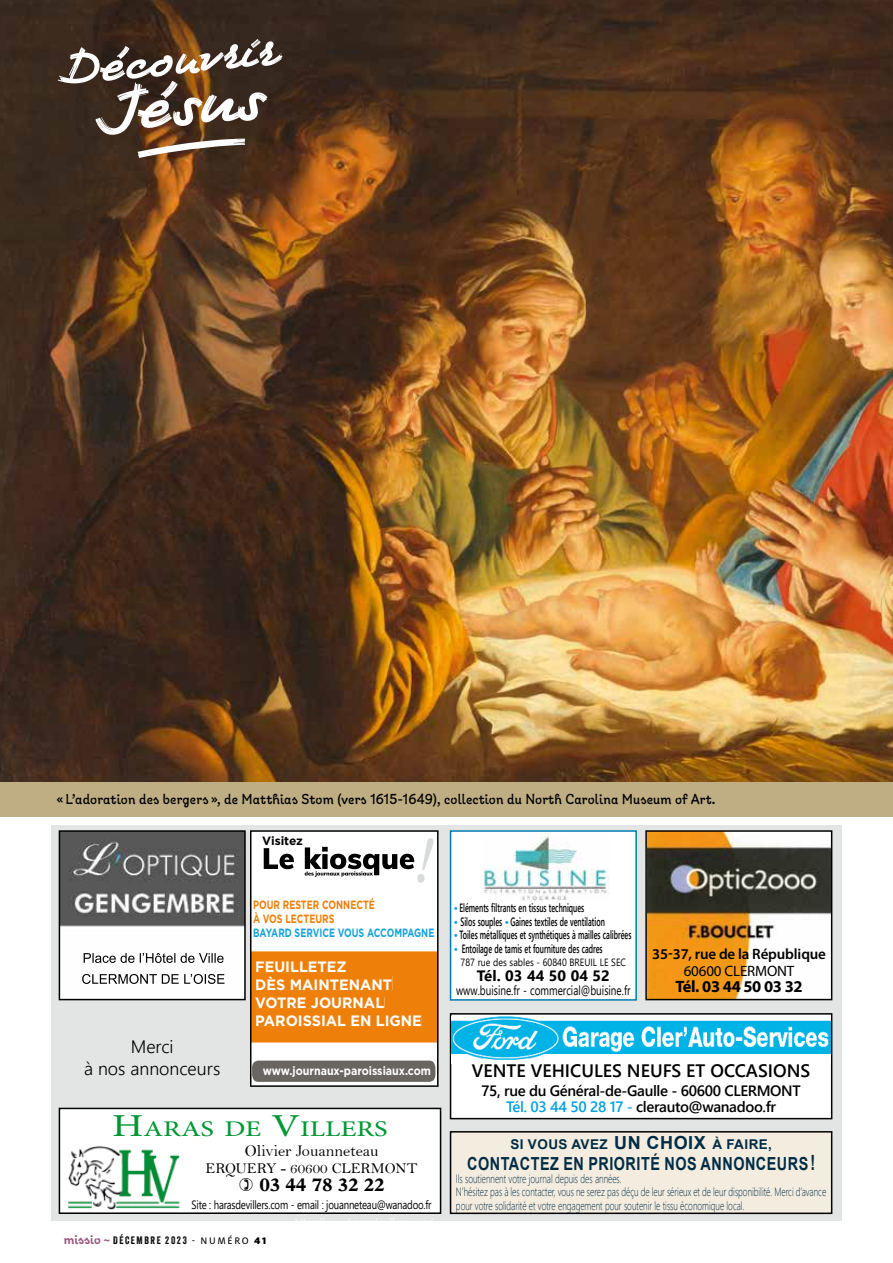
<style>
.page{position:relative;width:893px;height:1263px;background:#fff}
.page>*{position:absolute;margin:0;border:0;box-sizing:border-box;transform-origin:0 0}
.t1{font:22.05px "Adobe Hebrew";color:#009734;scale:1.25 1}
.t2{font:700 18px "Arial";letter-spacing:.035em;color:#002d46;scale:.8 1}
.t3{font:600 18px "Segoe UI";color:#000}
.t4{font:300 18px/21.6px "Nirmala UI";color:#000;text-align:center}
.t5{font:700 18px "New Aster";letter-spacing:-.02em;color:#000}
.t6{font:16.5px "Bell";color:#000}
.t7{font:700 16.5px "Myriad Pro";letter-spacing:-.02em;color:#000}
.t8{font:300 15px "Giulia";letter-spacing:.01em;color:#000;scale:.95 1}
.t9{font:600 15px/16.5px "Segoe UI";letter-spacing:-.025em;color:#000;text-align:center}
.t10{font:700 15px/18px "Gotham";color:#fff;scale:.96 1}
.t11{font:600 15px "Myriad Pro";letter-spacing:-.01em;color:#000}
.t12{font:15px "Bell";color:#000}
.t13{font:700 15px "Segoe UI";color:#000}
.t14{font:15px "Myriad Pro";letter-spacing:-.01em;color:#000}
.t15{font:700 13.5px "Arial";letter-spacing:.035em;color:#002d46}
.t16{font:13.05px "Segoe UI";color:#000;scale:.76 1}
.t17{font:300 12px/13.5px "Segoe UI";color:#002d46;scale:.7 1}
.t18{font:600 12px "Segoe UI";color:#000;scale:.6 1}
.t19{font:12px "Segoe UI";letter-spacing:-.02em;color:#000;scale:.8 1}
.t20{font:700 12px/14.4px "Gotham";color:#ee800a;scale:.75 1}
.t21{font:700 12px "Gotham";color:#fff;scale:.89 1}
.t22{font:700 12px "Gotham";color:#17a4da;scale:.75 1}
.t23{font:700 12px "Gotham";color:#000}
.t24{font:10.5px "Segoe UI";color:#000;scale:.85 1}
.t25{font:10.5px "Veneer";letter-spacing:.15em;color:#000}
.s1{font-size:31.5px}
.s2{font-style:inherit}
.s3{font-family:"Giulia";font-size:13.5px;color:#9a5c83}
.s4{font-family:"Milo OT Text"}
.s5{font-family:"Milo OT";font-weight:900}
.s6{color:#17a4da}
.s7{color:#00a1e2}
.s8{font-size:18px}
.s9{font-size:21px}
</style>
<div class="page">
<img style="left:0;top:0;width:893px;height:782px">
<svg style="left:58px;top:39px;width:224px;height:119px"></svg>
<div style="left:0;top:782px;width:893px;height:34px;background:#bfae83"></div>
<div style="left:51px;top:825px;width:791px;height:395px;background:#e3e4e4"></div>
<div style="left:451px;top:1014px;width:381px;height:104px;background:#fff"></div>
<div style="left:450px;top:1013px;width:382px;height:106px;border:2px solid #000"></div>
<img style="left:451px;top:1017px;width:380px;height:46px">
<img style="left:62px;top:833px;width:181px;height:164px">
<div style="left:59px;top:830px;width:187px;height:170px;border:2px solid #000"></div>
<div style="left:451px;top:831px;width:185px;height:169px;background:#fff"></div>
<div style="left:450px;top:830px;width:187px;height:171px;border:2px solid #007bb0"></div>
<img style="left:482px;top:834px;width:127px;height:66px">
<img style="left:648px;top:833px;width:181px;height:164px">
<div style="left:645px;top:830px;width:187px;height:170px;border:2px solid #000"></div>
<svg style="left:250px;top:830px;width:189px;height:257px;background:#efeeee"></svg>
<div style="left:252px;top:951px;width:185px;height:91px;background:#ee800a"></div>
<hr style="left:438px;top:951px;width:1px;height:91px;background:#000">
<hr style="left:437px;top:951px;width:1px;height:91px;background:#000">
<hr style="left:251px;top:951px;width:1px;height:91px;background:#000">
<div style="left:256px;top:961px;width:91px;height:11px;background:#ee800a"></div>
<div style="left:256px;top:976px;width:136px;height:14px;background:#ee800a"></div>
<div style="left:256px;top:997px;width:128px;height:11px;background:#ee800a"></div>
<div style="left:256px;top:1015px;width:165px;height:11px;background:#ee800a"></div>
<svg style="left:252px;top:1060px;width:183px;height:22px;background:#6f6b66"></svg>
<svg style="left:264px;top:848px;width:30px;height:21px"></svg>
<svg style="left:305px;top:838px;width:129px;height:45px;background:#c5c5c5"></svg>
<div style="left:451px;top:1132px;width:381px;height:81px;background:#f4ecdf"></div>
<div style="left:450px;top:1131px;width:382px;height:83px;border:2px solid #000"></div>
<div style="left:59px;top:1108px;width:382px;height:105px;background:#fff"></div>
<div style="left:59px;top:1108px;width:382px;height:106px;border:2px solid #000"></div>
<img style="left:68px;top:1146px;width:111px;height:64px">
<p class="t8" style="left:57px;top:790px;width:695px">« L’adoration des bergers », de Matthias Stom (vers 1615-1649), collection du North Carolina Museum of Art.</p>
<p class="t23" style="left:262px;top:832px;width:42px">Visitez</p>
<p class="t20" style="left:253px;top:897px;width:164px">POUR RESTER CONNECTÉ<br>À VOS LECTEURS</p>
<p class="t22" style="left:253px;top:925px;width:243px">BAYARD SERVICE VOUS ACCOMPAGNE</p>
<h2 class="t4" style="left:84px;top:1035px;width:138px">Merci<br>à nos annonceurs</h2>
<p class="t10" style="left:255px;top:957px;width:175px">FEUILLETEZ<br>DÈS MAINTENANT<br>VOTRE JOURNAL<br>PAROISSIAL EN LIGNE</p>
<p class="t21" style="left:263px;top:1063px;width:191px">www.journaux-paroissiaux.com</p>
<h1 class="t1" style="left:112px;top:1115px;width:222px"><span class="s1">H</span>ARAS DE <span class="s1">V</span>ILLERS</h1>
<h3 class="t6" style="left:245px;top:1141px;width:135px">Olivier Jouanneteau</h3>
<p class="t12" style="left:206px;top:1159px;width:213px">ERQUERY <span class="s2">- 60600</span> CLERMONT</p>
<h2 class="t5" style="left:259px;top:1173px;width:127px">03 44 78 32 22</h2>
<p class="t19" style="left:192px;top:1193px;width:301px">Site : harasdevillers.com - email : jouanneteau@wanadoo.fr</p>
<p class="t25" style="left:64px;top:1234px;width:204px"><span class="s3">missio ~</span> DÉCEMBRE 2023 <span class="s4">- NUMÉRO</span> <span class="s5">41</span></p>
<p class="t18" style="left:454px;top:897px;width:219px"><span class="s6">•</span> Eléments filtrants en tissus techniques</p>
<p class="t18" style="left:454px;top:910px;width:254px"><span class="s6">•</span> Silos souples <span class="s6">•</span> Gaines textiles de ventilation</p>
<p class="t18" style="left:454px;top:924px;width:298px"><span class="s6">•</span> Toiles métalliques et synthétiques à mailles calibrées</p>
<p class="t18" style="left:454px;top:937px;width:250px"><span class="s6">•</span> Entoilage de tamis et fourniture des cadres</p>
<p class="t24" style="left:461px;top:953px;width:196px">787 rue des sables - 60840 BREUIL LE SEC</p>
<p class="t13" style="left:477px;top:962px;width:134px">Tél. 03 44 50 04 52</p>
<p class="t16" style="left:456px;top:978px;width:231px">www.buisine.fr - commercial@buisine.fr</p>
<p class="t11" style="left:652px;top:945px;width:175px">35-37, rue de la République</p>
<p class="t14" style="left:684px;top:961px;width:112px">60600 CLERMONT</p>
<h3 class="t7" style="left:675px;top:976px;width:129px">Tél. 03 44 50 03 32</h3>
<h2 class="t3" style="left:472px;top:1053px;width:340px">VENTE VEHICULES NEUFS ET OCCASIONS</h2>
<p class="t9" style="left:482px;top:1081px;width:321px">75, rue du Général-de-Gaulle - 60600 CLERMONT<br><span class="s7">Tél. 03 44 50 28 17 -</span> clerauto@wanadoo.fr</p>
<p class="t15" style="left:510px;top:1134px;width:263px">SI VOUS AVEZ <span class="s8">UN CHOIX</span> À FAIRE,</p>
<h2 class="t2" style="left:467px;top:1150px;width:437px">CONTACTEZ EN PRIORITÉ NOS ANNONCEURS <span class="s9">!</span></h2>
<p class="t17" style="left:456px;top:1170px;width:530px">Ils soutiennent votre journal depuis des années.<br>N’hésitez pas à les contacter, vous ne serez pas déçu de leur sérieux et de leur disponibilité. Merci d’avance pour votre solidarité et votre engagement pour soutenir le tissu économique local.</p>
</div>
